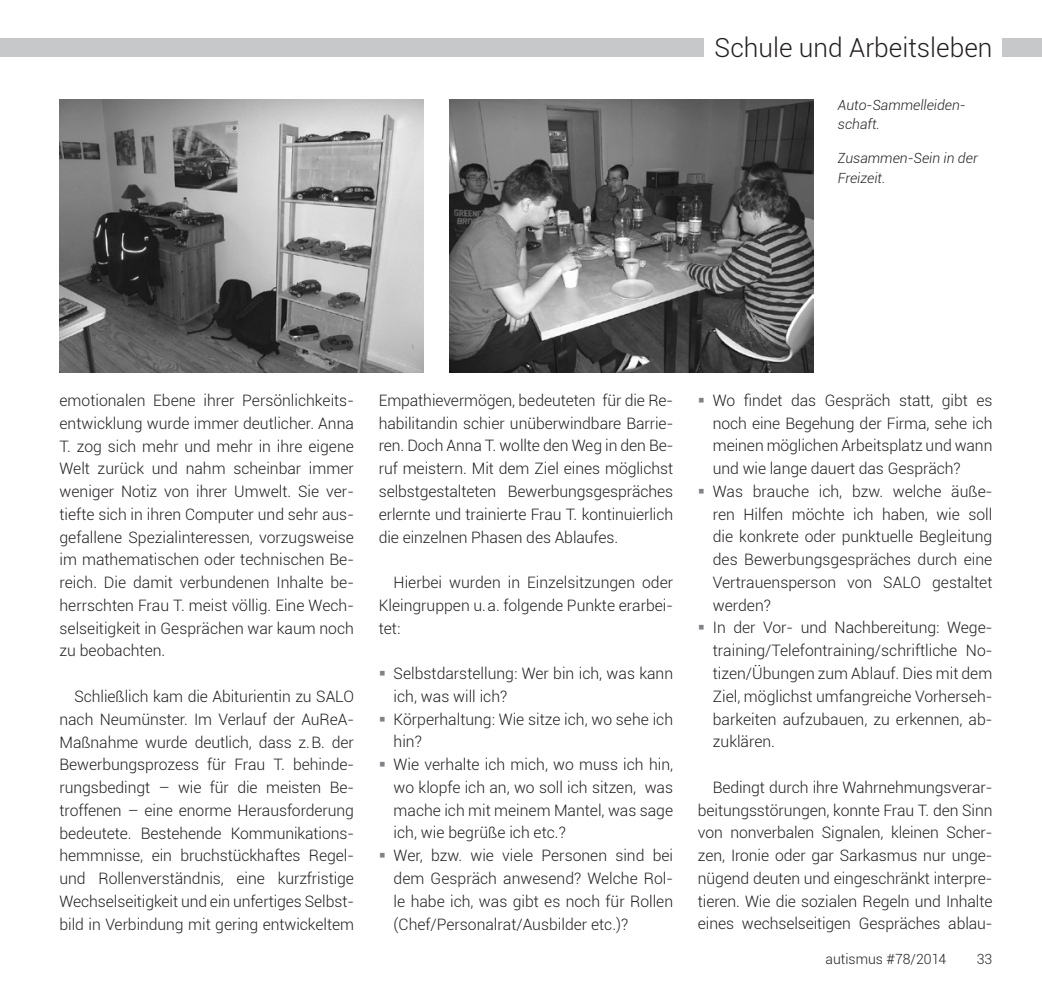
<style>
.page{position:relative;width:1042px;height:993px;background:#fff}
.page>*{position:absolute;margin:0;border:0;box-sizing:border-box;transform-origin:0 0}
.t1{font:300 26.25px "Roboto";color:#231f20}
.t2{font:300 15.75px/22.8px "Roboto";color:#231f20;text-align:justify}
.t3{font:italic 300 14px/19.2px "Roboto";color:#231f20}
.t4{font:300 14px "Roboto";color:#231f20}
.s1{color:#808285}
</style>
<div class="page">
<div style="left:0;top:38px;width:1042px;height:19px;background:#c7c8ca"></div>
<div style="left:704px;top:35px;width:298px;height:43px;background:#fff"></div>
<img style="left:60px;top:99px;width:363px;height:273px">
<img style="left:449px;top:99px;width:364px;height:273px">
<h1 class="t1" style="left:714px;top:30px;width:279px">Schule und Arbeitsleben</h1>
<p class="t3" style="left:838px;top:95px;width:129px">Auto-Sammelleiden&shy;schaft.</p>
<p class="t3" style="left:838px;top:148px;width:141px">Zusammen-Sein in der<br>Freizeit.</p>
<p class="t2" style="left:60px;top:388px;width:296px">emotionalen Ebene ihrer Persönlichkeits&shy;entwicklung wurde immer deutlicher. Anna T. zog sich mehr und mehr in ihre eigene Welt zurück und nahm scheinbar immer weniger Notiz von ihrer Umwelt. Sie ver&shy;tiefte sich in ihren Computer und sehr aus&shy;gefallene Spezialinteressen, vorzugsweise im mathematischen oder technischen Be&shy;reich. Die damit verbundenen Inhalte be&shy;herrschten Frau T. meist völlig. Eine Wech&shy;selseitigkeit in Gesprächen war kaum noch zu beobachten.</p>
<p class="t2" style="left:60px;top:684px;width:296px;text-indent:15px">Schließlich kam die Abiturientin zu SALO nach Neumünster. Im Verlauf der AuReA-Maßnahme wurde deutlich, dass z.B. der Bewerbungsprozess für Frau T. behinde&shy;rungsbedingt – wie für die meisten Be&shy;troffenen – eine enorme Herausforderung bedeutete. Bestehende Kommunikations&shy;hemmnisse, ein bruchstückhaftes Regel&shy;und Rollenverständnis, eine kurzfristige Wechselseitigkeit und ein unfertiges Selbst&shy;bild in Verbindung mit gering entwickeltem</p>
<p class="t2" style="left:379px;top:388px;width:296px">Empathievermögen, bedeuteten für die Re&shy;habilitandin schier unüberwindbare Barrie&shy;ren. Doch Anna T. wollte den Weg in den Be&shy;ruf meistern. Mit dem Ziel eines möglichst selbstgestalteten Bewerbungsgespräches erlernte und trainierte Frau T. kontinuierlich die einzelnen Phasen des Ablaufes.</p>
<p class="t2" style="left:379px;top:570px;width:296px;text-indent:15px">Hierbei wurden in Einzelsitzungen oder Kleingruppen u.a. folgende Punkte erarbei&shy;tet:</p>
<p class="t2" style="left:394px;top:661px;width:281px;text-indent:-15px"><span class="s1">▪</span> Selbstdarstellung: Wer bin ich, was kann ich, was will ich?</p>
<p class="t2" style="left:394px;top:707px;width:281px;text-indent:-15px"><span class="s1">▪</span> Körperhaltung: Wie sitze ich, wo sehe ich hin?</p>
<p class="t2" style="left:394px;top:752px;width:281px;text-indent:-15px"><span class="s1">▪</span> Wie verhalte ich mich, wo muss ich hin, wo klopfe ich an, wo soll ich sitzen, was mache ich mit meinem Mantel, was sage ich, wie begrüße ich etc.?</p>
<p class="t2" style="left:394px;top:843px;width:281px;text-indent:-15px"><span class="s1">▪</span> Wer, bzw. wie viele Personen sind bei dem Gespräch anwesend? Welche Rol&shy;le habe ich, was gibt es noch für Rollen (Chef/Personalrat/Ausbilder etc.)?</p>
<p class="t2" style="left:713px;top:388px;width:281px;text-indent:-15px"><span class="s1">▪</span> Wo findet das Gespräch statt, gibt es noch eine Begehung der Firma, sehe ich meinen möglichen Arbeitsplatz und wann und wie lange dauert das Gespräch?</p>
<p class="t2" style="left:713px;top:479px;width:281px;text-indent:-15px"><span class="s1">▪</span> Was brauche ich, bzw. welche äuße&shy;ren Hilfen möchte ich haben, wie soll die konkrete oder punktuelle Begleitung des Bewerbungsgespräches durch eine Vertrauensperson von SALO gestaltet werden?</p>
<p class="t2" style="left:713px;top:615px;width:281px;text-indent:-15px"><span class="s1">▪</span> In der Vor- und Nachbereitung: Wege&shy;training/Telefontraining/schriftliche No&shy;tizen/Übungen zum Ablauf. Dies mit dem Ziel, möglichst umfangreiche Vorherseh&shy;barkeiten aufzubauen, zu erkennen, ab&shy;zuklären.</p>
<p class="t2" style="left:698px;top:775px;width:296px;text-indent:15px">Bedingt durch ihre Wahrnehmungsverar&shy;beitungsstörungen, konnte Frau T. den Sinn von nonverbalen Signalen, kleinen Scher&shy;zen, Ironie oder gar Sarkasmus nur unge&shy;nügend deuten und eingeschränkt interpre&shy;tieren. Wie die sozialen Regeln und Inhalte eines wechselseitigen Gespräches ablau-</p>
<p class="t4" style="left:825px;top:948px;width:122px">autismus #78/2014</p>
<p class="t4" style="left:977px;top:948px;width:17px">33</p>
</div>
